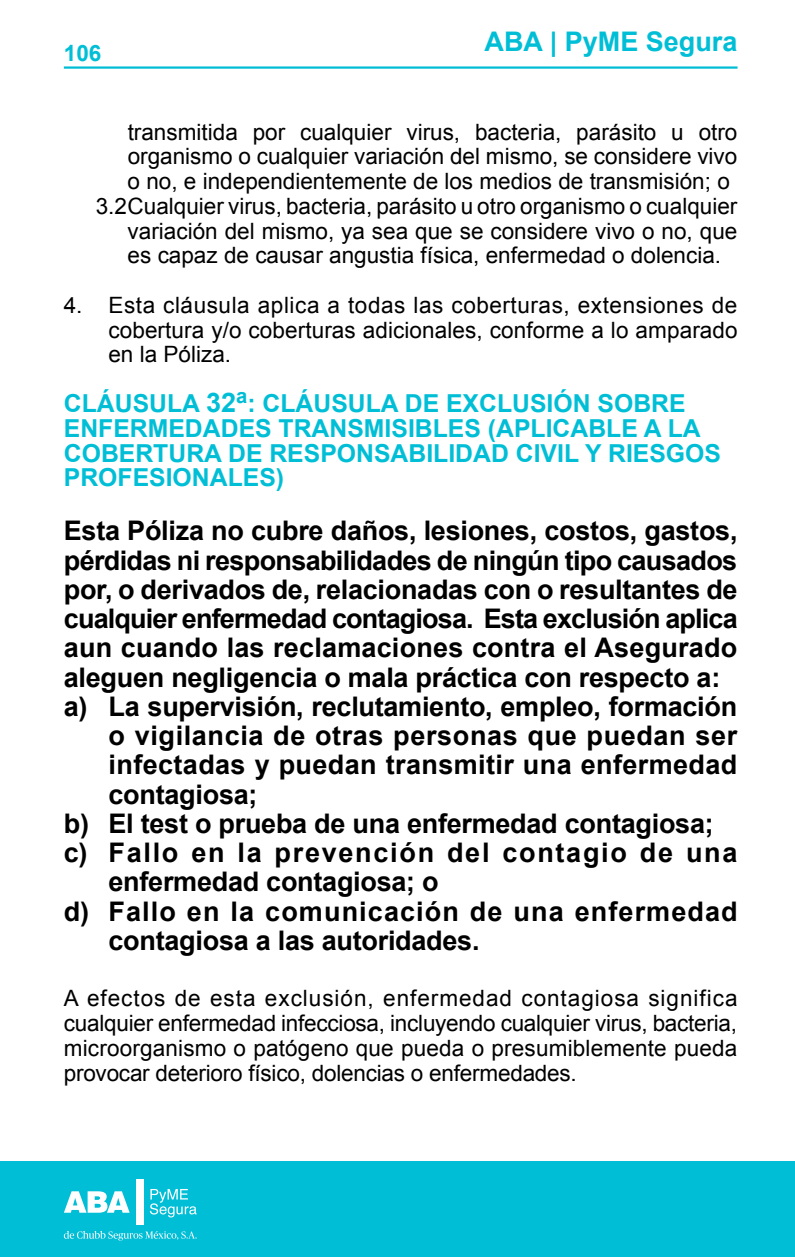
<style>
.page{position:relative;width:795px;height:1257px;background:#fff}
.page>*{position:absolute;margin:0;border:0;box-sizing:border-box;transform-origin:0 0}
.t1{font:700 27px "Arial";letter-spacing:-.01em;color:#000}
.t2{font:700 27px "Arial";letter-spacing:-.03em;color:#000}
.t3{font:700 27px "Arial";letter-spacing:.015em;color:#000}
.t4{font:700 27px "Arial";letter-spacing:.025em;color:#000}
.t5{font:700 27px "Arial";letter-spacing:.04em;color:#000}
.t6{font:700 27px "Arial";letter-spacing:.065em;color:#000}
.t7{font:700 27px "Arial";color:#00bed6}
.t8{font:700 24.75px/24.8px "Arial";color:#00bed6}
.t9{font:22.5px/24.8px "Arial";color:#000;text-align:justify}
.t10{font:700 22.5px "Arial";color:#00bed6}
.s1{font-size:27px}
</style>
<div class="page">
<hr style="left:64px;top:66px;width:673px;height:3px;background:#00bed6">
<hr style="left:794px;top:1161px;width:1px;height:95px;background:#00bed6">
<div style="left:0;top:1161px;width:794px;height:95px;background:#00bed6"></div>
<svg style="left:150px;top:1189px;width:46px;height:28px"></svg>
<svg style="left:64px;top:1191px;width:66px;height:21px"></svg>
<div style="left:136px;top:1179px;width:7px;height:45px;background:#fff"></div>
<svg style="left:64px;top:1231px;width:132px;height:9px"></svg>
<p class="t10" style="left:64px;top:39px;width:39px">106</p>
<p class="t7" style="left:484px;top:23px;width:254px">ABA | PyME Segura</p>
<p class="t9" style="left:128px;top:120px;width:611px">transmitida por cualquier virus, bacteria, parásito u otro</p>
<p class="t9" style="left:128px;top:144px;width:611px">organismo o cualquier variación del mismo, se considere vivo</p>
<p class="t9" style="left:127px;top:169px;width:603px">o no, e independientemente de los medios de transmisión; o</p>
<p class="t9" style="left:96px;top:194px;width:642px">3.2 Cualquier virus, bacteria, parásito u otro organismo o cualquier</p>
<p class="t9" style="left:127px;top:219px;width:611px">variación del mismo, ya sea que se considere vivo o no, que</p>
<p class="t9" style="left:127px;top:243px;width:594px">es capaz de causar angustia física, enfermedad o dolencia.</p>
<p class="t9" style="left:108px;top:293px;width:630px;text-indent:-45px">4. Esta cláusula aplica a todas las coberturas, extensiones de cobertura y/o coberturas adicionales, conforme a lo amparado en la Póliza.</p>
<p class="t8" style="left:64px;top:391px;width:658px">CLÁUSULA <span class="s1">32</span><sup>a</sup>: CLÁUSULA DE EXCLUSIÓN SOBRE ENFERMEDADES TRANSMISIBLES (APLICABLE A LA COBERTURA DE RESPONSABILIDAD CIVIL Y RIESGOS PROFESIONALES)</p>
<p class="t1" style="left:64px;top:513px;width:674px">Esta Póliza no cubre daños, lesiones, costos, gastos,</p>
<p class="t1" style="left:64px;top:542px;width:674px">pérdidas ni responsabilidades de ningún tipo causados</p>
<p class="t1" style="left:64px;top:571px;width:674px">por, o derivados de, relacionadas con o resultantes de</p>
<p class="t2" style="left:64px;top:600px;width:675px">cualquier enfermedad contagiosa. Esta exclusión aplica</p>
<p class="t1" style="left:64px;top:630px;width:674px">aun cuando las reclamaciones contra el Asegurado</p>
<p class="t1" style="left:64px;top:659px;width:657px">aleguen negligencia o mala práctica con respecto a:</p>
<p class="t1" style="left:64px;top:688px;width:674px">a) La supervisión, reclutamiento, empleo, formación</p>
<p class="t4" style="left:108px;top:717px;width:629px">o vigilancia de otras personas que puedan ser</p>
<p class="t3" style="left:108px;top:746px;width:630px">infectadas y puedan transmitir una enfermedad</p>
<p class="t1" style="left:108px;top:776px;width:150px">contagiosa;</p>
<p class="t1" style="left:64px;top:805px;width:651px">b) El test o prueba de una enfermedad contagiosa;</p>
<p class="t6" style="left:64px;top:834px;width:674px">c) Fallo en la prevención del contagio de una</p>
<p class="t1" style="left:108px;top:863px;width:331px">enfermedad contagiosa; o</p>
<p class="t5" style="left:64px;top:893px;width:675px">d) Fallo en la comunicación de una enfermedad</p>
<p class="t1" style="left:108px;top:922px;width:372px">contagiosa a las autoridades.</p>
<p class="t9" style="left:64px;top:986px;width:674px">A efectos de esta exclusión, enfermedad contagiosa significa cualquier enfermedad infecciosa, incluyendo cualquier virus, bacteria, microorganismo o patógeno que pueda o presumiblemente pueda provocar deterioro físico, dolencias o enfermedades.</p>
</div>
